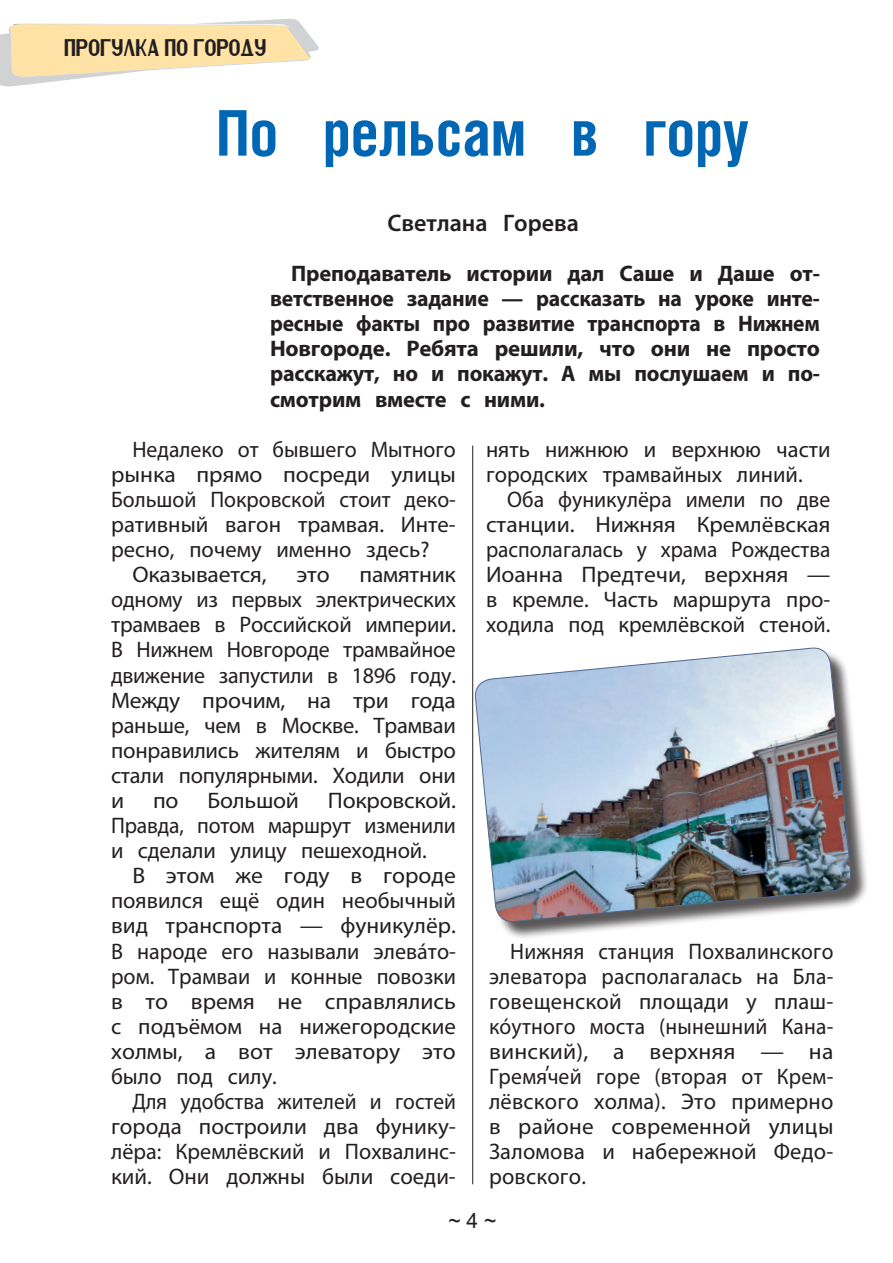
<style>
.page{position:relative;width:893px;height:1263px;background:#fff}
.page>*{position:absolute;margin:0;border:0;box-sizing:border-box;transform-origin:0 0}
.t1{font:700 63px "Helios Cond C";color:#0166b3;scale:.95 1}
.t2{font:24px "Azbuka Fixed";letter-spacing:.005em;color:#231f20;scale:.85 1}
.t3{font:600 24px "Myriad Pro";color:#231f20}
.t4{font:22.5px/25px "Myriad Pro";color:#231f20;text-align:justify;scale:1.05 1}
.t5{font:22.5px/25px "Myriad Pro";color:#231f20;text-align:justify;scale:.95 1}
.t6{font:22.5px/25px "Myriad Pro";color:#231f20}
.t7{font:700 22.5px/25px "Myriad Pro";letter-spacing:-.01em;color:#231f20;text-align:justify}
.t8{font:22.5px "Myriad Pro";color:#231f20;scale:.96 1}
.t9{font:21px "Arial";color:#231f20}
</style>
<div class="page">
<hr style="left:472px;top:446px;width:1px;height:738px;background:#231f20">
<div style="left:478px;top:650px;width:391px;height:290px;background:#231f20;opacity:.75"></div>
<img style="left:474px;top:647px;width:378px;height:276px">
<svg style="left:0;top:19px;width:319px;height:68px"></svg>
<p class="t2" style="left:64px;top:34px;width:239px">Прогулка по городу</p>
<h1 class="t1" style="left:216px;top:95px;width:562px">По рельсам в гору</h1>
<p class="t3" style="left:387px;top:208px;width:193px">Светлана Горева</p>
<p class="t7" style="left:270px;top:260px;width:551px;text-indent:21px">Преподаватель истории дал Саше и Даше от&shy;ветственное задание — рассказать на уроке инте&shy;ресные факты про развитие транспорта в Нижнем Новгороде. Ребята решили, что они не просто расскажут, но и покажут. А мы послушаем и по&shy;смотрим вместе с ними.</p>
<p class="t6" style="left:132px;top:436px;width:325px">Недалеко от бывшего Мытного</p>
<p class="t4" style="left:111px;top:461px;width:330px">рынка прямо посреди улицы</p>
<p class="t8" style="left:111px;top:485px;width:361px">Большой Покровской стоит деко-</p>
<p class="t6" style="left:111px;top:511px;width:346px">ративный вагон трамвая. Инте-</p>
<p class="t6" style="left:111px;top:537px;width:320px">ресно, почему именно здесь?</p>
<p class="t4" style="left:132px;top:562px;width:129px">Оказывается,</p>
<p class="t4" style="left:296px;top:562px;width:33px">это</p>
<p class="t6" style="left:486px;top:436px;width:346px">нять нижнюю и верхнюю части городских трамвайных линий.</p>
<p class="t6" style="left:486px;top:486px;width:346px;text-align:justify;text-indent:21px">Оба фуникулёра имели по две станции. Нижняя Кремлёвская располагалась у храма Рождества Иоанна Предтечи, верхняя — в кремле. Часть маршрута про&shy;ходила под кремлёвской стеной.</p>
<p class="t4" style="left:111px;top:562px;width:330px;text-indent:248px">памятник одному из первых электрических трамваев в Российской империи.<br>В Нижнем Новгороде трамвайное движение запустили в 1896 году.<br>Между прочим, на три года раньше, чем в Москве. Трамваи понравились жителям и быстро стали популярными. Ходили они и</p>
<p class="t4" style="left:111px;top:787px;width:330px;text-indent:217px">Покровской.<br>Правда, потом маршрут изменили и сделали улицу пешеходной.</p>
<p class="t4" style="left:111px;top:863px;width:330px;text-indent:21px">В этом же году в городе появился ещё один необычный вид транспорта — фуникулёр.<br>В народе его называли элевáто&shy;ром. Трамваи и конные повозки в то время не справлялись с подъёмом на нижегородские холмы, а вот элеватору это было под силу.</p>
<p class="t5" style="left:111px;top:1088px;width:364px;text-indent:21px">Для удобства жителей и гостей города построили два фунику&shy;лёра: Кремлёвский и Похвалинс&shy;кий. Они должны были соеди-</p>
<p class="t4" style="left:153px;top:787px;width:26px">по</p>
<p class="t4" style="left:207px;top:787px;width:89px">Большой</p>
<p class="t5" style="left:489px;top:938px;width:364px;text-indent:21px">Нижняя станция Похвалинского элеватора располагалась на Бла&shy;говещенской площади у плаш&shy;кóутного моста (нынешний Кана&shy;винский), а верхняя — на Гремя’чей горе (вторая от Крем&shy;лёвского холма). Это примерно в районе современной улицы Заломова и набережной Федо&shy;ровского.</p>
<p class="t9" style="left:448px;top:1206px;width:49px">~ 4 ~</p>
</div>
